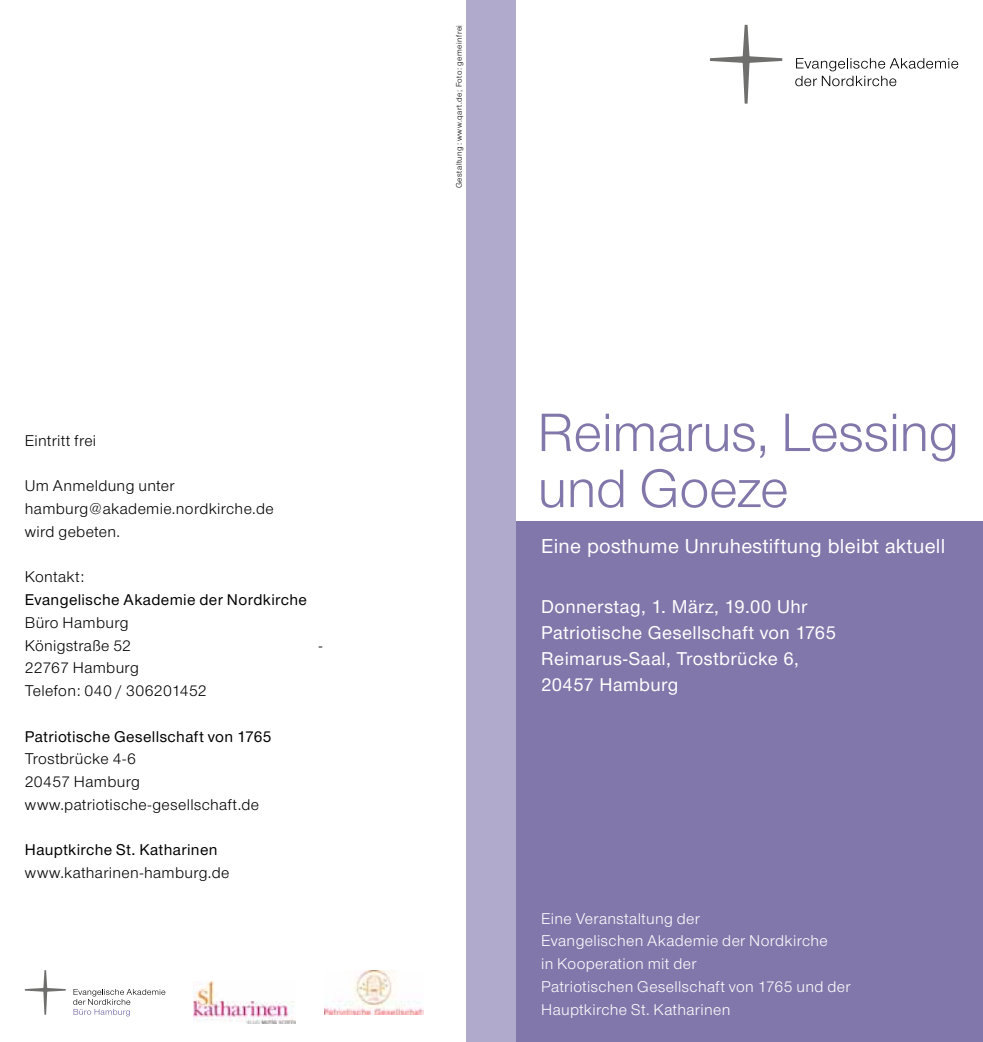
<style>
.page{position:relative;width:983px;height:1042px;background:#fff}
.page>*{position:absolute;margin:0;border:0;box-sizing:border-box;transform-origin:0 0}
.t1{font:56px/56px "Nordelbica";letter-spacing:-.01em;color:#8277aa}
.t2{font:500 21px "Nordelbica";letter-spacing:.015em;color:#fff}
.t3{font:500 19.25px/26.2px "Nordelbica";letter-spacing:.02em;color:#fff}
.t4{font:16.1px/22.8px "Nordelbica";letter-spacing:.02em;color:#000}
.t5{font:16.1px/22.8px "Nordelbica";letter-spacing:.025em;color:#fff}
.t6{font:500 16.1px "Nordelbica";letter-spacing:.025em;color:#000}
.t7{font:8.4px "Nordelbica";letter-spacing:.06em;color:#000}
</style>
<div class="page">
<svg style="left:710px;top:25px;width:72px;height:79px"></svg>
<svg style="left:795px;top:58px;width:163px;height:28px"></svg>
<div style="left:466px;top:0;width:50px;height:1042px;background:#b0aacc"></div>
<div style="left:516px;top:521px;width:466px;height:521px;background:#8277aa"></div>
<svg style="left:25px;top:970px;width:41px;height:45px"></svg>
<svg style="left:73px;top:989px;width:92px;height:27px"></svg>
<img style="left:324px;top:971px;width:99px;height:43px">
<img style="left:193px;top:981px;width:102px;height:42px">
<p class="t4" style="left:25px;top:429px;width:73px">Eintritt frei</p>
<p class="t4" style="left:25px;top:475px;width:250px">Um Anmeldung unter hamburg@akademie.nordkirche.de wird gebeten.</p>
<p class="t4" style="left:25px;top:566px;width:61px">Kontakt:</p>
<p class="t6" style="left:25px;top:590px;width:283px">Evangelische Akademie der Nordkirche</p>
<p class="t4" style="left:25px;top:611px;width:108px">Büro Hamburg<br>Königstraße 52</p>
<p class="t4" style="left:25px;top:657px;width:183px">22767 Hamburg<br>Telefon: 040 / 306201452</p>
<p class="t6" style="left:25px;top:727px;width:248px">Patriotische Gesellschaft von 1765</p>
<p class="t4" style="left:25px;top:748px;width:236px">Trostbrücke 4-6<br>20457 Hamburg www.patriotische-gesellschaft.de</p>
<p class="t6" style="left:25px;top:840px;width:194px">Hauptkirche St. Katharinen</p>
<p class="t4" style="left:25px;top:861px;width:206px">www.katharinen-hamburg.de</p>
<p class="t4" style="left:319px;top:634px;width:5px">-</p>
<p class="t7" style="left:454px;top:188px;width:165px;rotate:-90deg">Gestaltung: www.qart.de; Foto: gemeinfrei</p>
<h1 class="t1" style="left:537px;top:405px;width:423px">Reimarus, Lessing und Goeze</h1>
<h2 class="t2" style="left:541px;top:533px;width:405px">Eine posthume Unruhestiftung bleibt aktuell</h2>
<p class="t3" style="left:541px;top:593px;width:296px">Donnerstag, 1. März, 19.00 Uhr<br>Patriotische Gesellschaft von 1765<br>Reimarus-Saal, Trostbrücke 6,<br>20457 Hamburg</p>
<p class="t5" style="left:541px;top:907px;width:311px">Eine Veranstaltung der<br>Evangelischen Akademie der Nordkirche<br>in Kooperation mit der<br>Patriotischen Gesellschaft von 1765 und der<br>Hauptkirche St. Katharinen</p>
</div>
